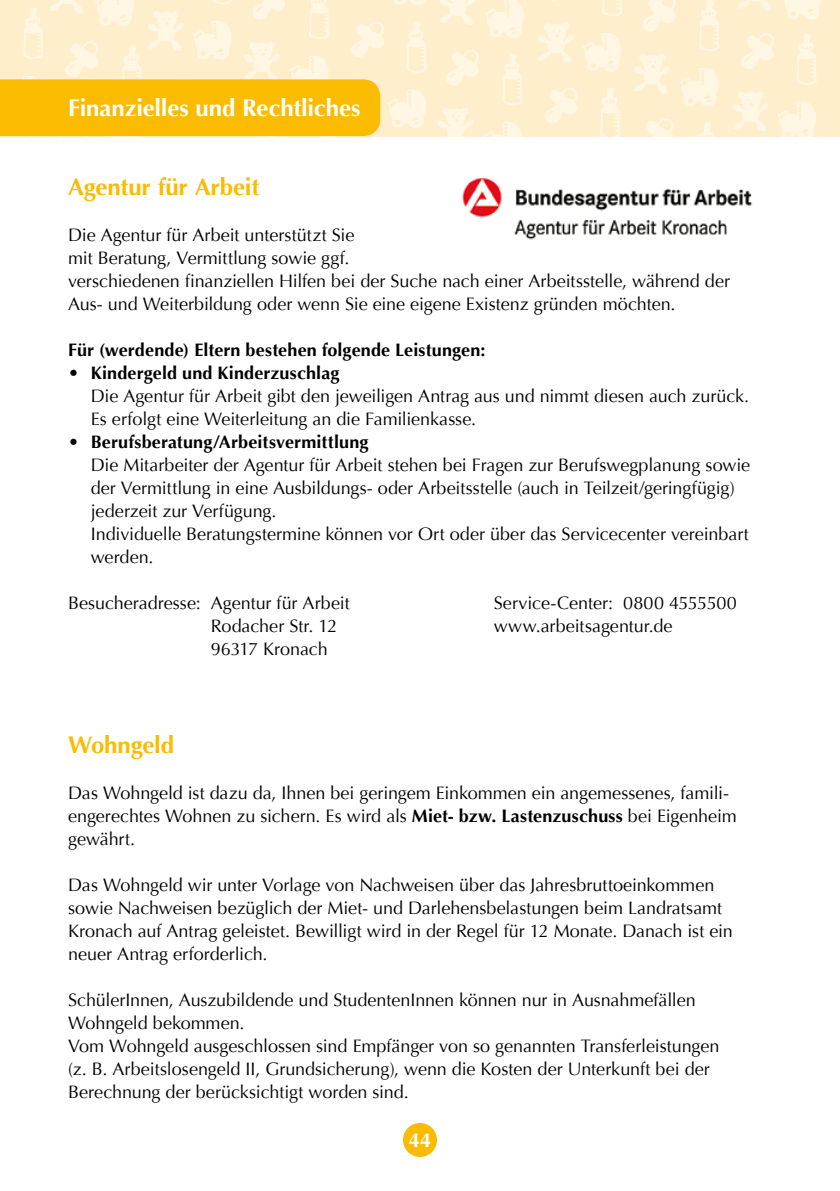
<style>
.page{position:relative;width:840px;height:1191px;background:#fff}
.page>*{position:absolute;margin:0;border:0;box-sizing:border-box;transform-origin:0 0}
.t1{font:700 24px "Optima";letter-spacing:-.005em;color:#fff}
.t2{font:700 24px "Optima";letter-spacing:-.005em;color:#fabb00}
.t3{font:700 20px "Optima";color:#fff}
.t4{font:18px/23px "Optima";letter-spacing:-.005em;color:#000}
.t5{font:700 18px "Optima";letter-spacing:.005em;color:#000}
.s1{font-weight:700}
</style>
<div class="page">
<div style="left:0;top:0;width:839px;height:136px;background:#ffeecb"></div>
<svg style="left:485px;top:0;width:39px;height:38px"></svg>
<svg style="left:538px;top:23px;width:35px;height:40px"></svg>
<svg style="left:439px;top:0;width:36px;height:25px"></svg>
<svg style="left:483px;top:122px;width:39px;height:14px"></svg>
<svg style="left:545px;top:87px;width:32px;height:36px"></svg>
<svg style="left:502px;top:54px;width:20px;height:51px"></svg>
<svg style="left:437px;top:108px;width:36px;height:28px"></svg>
<svg style="left:446px;top:50px;width:33px;height:36px"></svg>
<svg style="left:582px;top:33px;width:39px;height:39px"></svg>
<svg style="left:602px;top:0;width:20px;height:16px"></svg>
<svg style="left:600px;top:87px;width:20px;height:49px"></svg>
<svg style="left:738px;top:0;width:33px;height:11px"></svg>
<svg style="left:785px;top:0;width:36px;height:20px"></svg>
<svg style="left:680px;top:68px;width:38px;height:39px"></svg>
<svg style="left:733px;top:91px;width:35px;height:40px"></svg>
<svg style="left:741px;top:33px;width:32px;height:36px"></svg>
<svg style="left:699px;top:0;width:20px;height:51px"></svg>
<svg style="left:634px;top:54px;width:35px;height:40px"></svg>
<svg style="left:642px;top:0;width:33px;height:32px"></svg>
<svg style="left:699px;top:122px;width:15px;height:14px"></svg>
<svg style="left:646px;top:118px;width:27px;height:18px"></svg>
<svg style="left:777px;top:101px;width:39px;height:35px"></svg>
<svg style="left:797px;top:33px;width:19px;height:52px"></svg>
<hr style="left:839px;top:0;width:1px;height:136px;background:#ffeecb">
<svg style="left:0;top:0;width:427px;height:136px"></svg>
<div style="left:403px;top:1123px;width:34px;height:34px;background:#fabb00;border-radius:50%"></div>
<img style="left:462px;top:177px;width:291px;height:63px">
<h1 class="t1" style="left:68px;top:94px;width:294px">Finanzielles und Rechtliches</h1>
<h1 class="t2" style="left:68px;top:173px;width:193px">Agentur für Arbeit</h1>
<p class="t4" style="left:68px;top:224px;width:663px">Die Agentur für Arbeit unterstützt Sie<br>mit Beratung, Vermittlung sowie ggf.<br>verschiedenen finanziellen Hilfen bei der Suche nach einer Arbeitsstelle, während der Aus- und Weiterbildung oder wenn Sie eine eigene Existenz gründen möchten.</p>
<p class="t5" style="left:68px;top:339px;width:418px">Für (werdende) Eltern bestehen folgende Leistungen:</p>
<p class="t5" style="left:68px;top:362px;width:273px">• Kindergeld und Kinderzuschlag</p>
<p class="t4" style="left:91px;top:385px;width:659px">Die Agentur für Arbeit gibt den jeweiligen Antrag aus und nimmt diesen auch zurück.<br>Es erfolgt eine Weiterleitung an die Familienkasse.</p>
<p class="t5" style="left:68px;top:431px;width:302px">• Berufsberatung/Arbeitsvermittlung</p>
<p class="t4" style="left:91px;top:454px;width:660px">Die Mitarbeiter der Agentur für Arbeit stehen bei Fragen zur Berufswegplanung sowie der Vermittlung in eine Ausbildungs- oder Arbeitsstelle (auch in Teilzeit/geringfügig) jederzeit zur Verfügung.<br>Individuelle Beratungstermine können vor Ort oder über das Servicecenter vereinbart werden.</p>
<p class="t4" style="left:68px;top:592px;width:283px">Besucheradresse: Agentur für Arbeit</p>
<p class="t4" style="left:493px;top:592px;width:244px">Service-Center: 0800 4555500</p>
<p class="t4" style="left:211px;top:615px;width:128px">Rodacher Str. 12</p>
<p class="t4" style="left:493px;top:615px;width:180px">www.arbeitsagentur.de</p>
<p class="t4" style="left:211px;top:638px;width:118px">96317 Kronach</p>
<h1 class="t2" style="left:68px;top:731px;width:107px">Wohngeld</h1>
<p class="t4" style="left:68px;top:782px;width:669px">Das Wohngeld ist dazu da, Ihnen bei geringem Einkommen ein angemessenes, famili&shy;engerechtes Wohnen zu sichern. Es wird als <span class="s1">Miet- bzw. Lastenzuschuss</span> bei Eigenheim gewährt.</p>
<p class="t4" style="left:68px;top:874px;width:666px">Das Wohngeld wir unter Vorlage von Nachweisen über das Jahresbruttoeinkommen sowie Nachweisen bezüglich der Miet- und Darlehensbelastungen beim Landratsamt Kronach auf Antrag geleistet. Bewilligt wird in der Regel für 12 Monate. Danach ist ein neuer Antrag erforderlich.</p>
<p class="t4" style="left:68px;top:989px;width:652px">SchülerInnen, Auszubildende und StudentenInnen können nur in Ausnahmefällen Wohngeld bekommen.<br>Vom Wohngeld ausgeschlossen sind Empfänger von so genannten Transferleistungen (z. B. Arbeitslosengeld II, Grundsicherung), wenn die Kosten der Unterkunft bei der Berechnung der berücksichtigt worden sind.</p>
<p class="t3" style="left:408px;top:1128px;width:24px">44</p>
</div>
